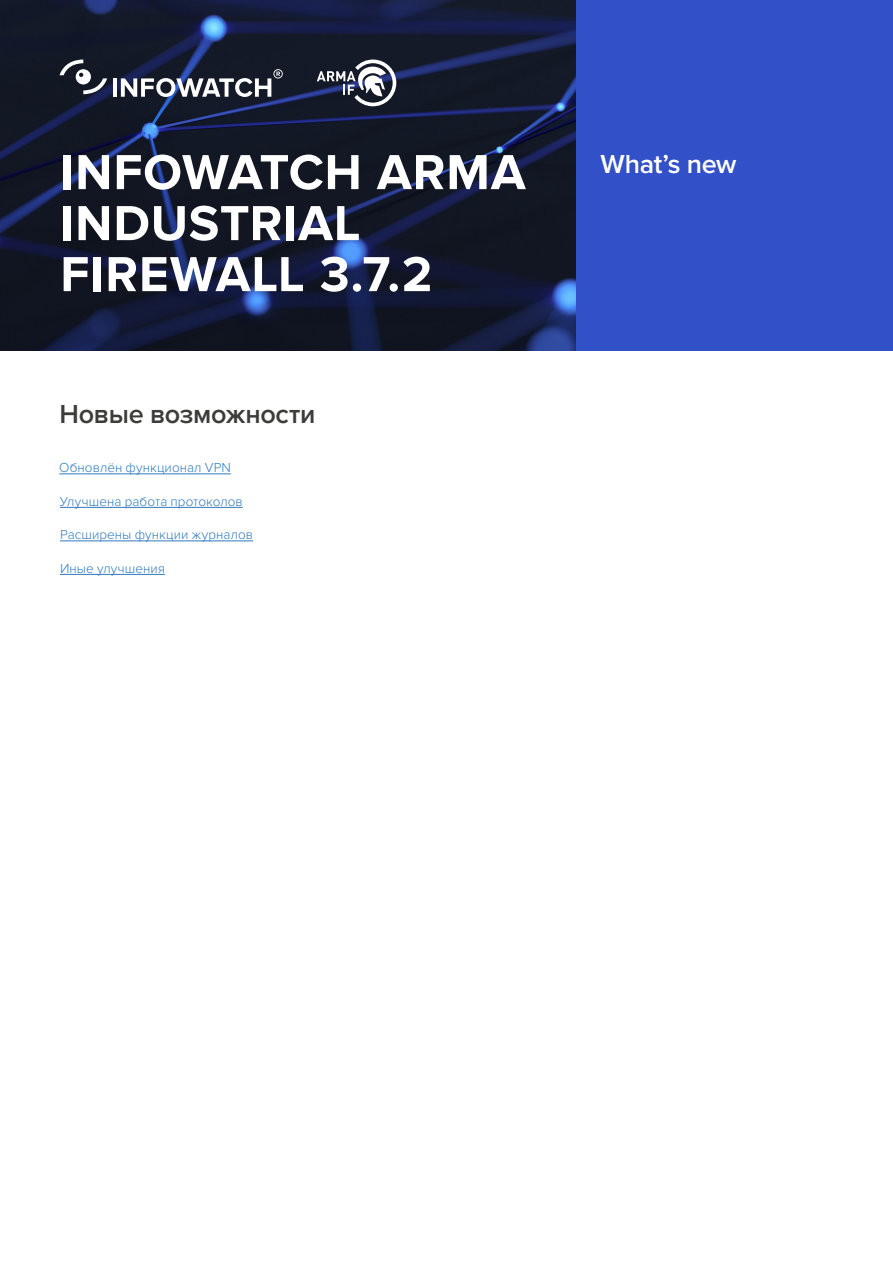
<style>
.page{position:relative;width:893px;height:1263px;background:#fff}
.page>*{position:absolute;margin:0;border:0;box-sizing:border-box;transform-origin:0 0}
.t1{font:700 51px/51px "Proxima Nova";letter-spacing:.015em;color:#fff}
.t2{font:600 27px "Proxima Nova";letter-spacing:-.015em;color:#3c3c3b}
.t3{font:600 27px "Proxima Nova";letter-spacing:-.015em;color:#fff}
.t4{font:300 13.5px "Proxima Nova";letter-spacing:.005em;color:#307abf}
</style>
<div class="page">
<img style="left:0;top:0;width:576px;height:351px">
<div style="left:576px;top:0;width:317px;height:351px;background:#3250c8"></div>
<hr style="left:59px;top:474px;width:172px;height:1px;background:#307abf">
<hr style="left:60px;top:507px;width:183px;height:1px;background:#307abf">
<hr style="left:60px;top:541px;width:193px;height:1px;background:#307abf">
<hr style="left:60px;top:574px;width:105px;height:1px;background:#307abf">
<svg style="left:60px;top:60px;width:47px;height:34px"></svg>
<hr style="left:113px;top:78px;width:4px;height:19px;background:#fff">
<svg style="left:121px;top:69px;width:162px;height:28px"></svg>
<svg style="left:317px;top:60px;width:79px;height:46px"></svg>
<p class="t1" style="left:60px;top:148px;width:467px">INFOWATCH ARMA<br>INDUSTRIAL<br>FIREWALL 3.7.2</p>
<p class="t3" style="left:601px;top:149px;width:138px">What’s new</p>
<p class="t2" style="left:60px;top:399px;width:257px">Новые возможности</p>
<p class="t4" style="left:59px;top:460px;width:173px">Обновлён функционал VPN</p>
<p class="t4" style="left:60px;top:493px;width:184px">Улучшена работа протоколов</p>
<p class="t4" style="left:60px;top:527px;width:195px">Расширены функции журналов</p>
<p class="t4" style="left:60px;top:560px;width:107px">Иные улучшения</p>
</div>
